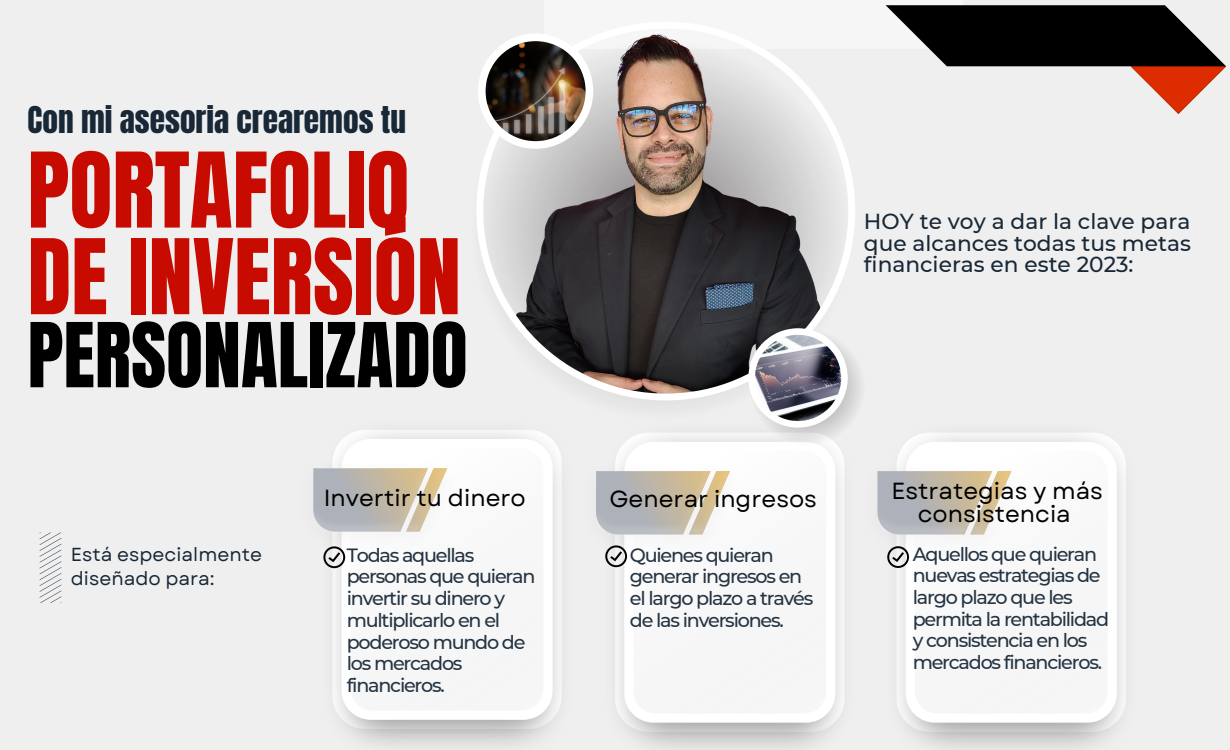
<style>
.page{position:relative;width:1230px;height:750px;background:#efefef}
.page>*{position:absolute;margin:0;border:0;box-sizing:border-box;transform-origin:0 0}
.t1{font:88.6px/86.6px "Anton";color:#c70b01}
.t2{font:76px "Anton";color:#000}
.t3{font:31.4px "Anton";color:#182837}
.t4{font:23.3px/22.7px "Garet";color:#000;text-align:center}
.t5{font:500 21.7px/21.3px "Montserrat";color:#182837;text-align:justify}
.t6{font:500 19.2px/21.7px "Montserrat";letter-spacing:-.065em;color:#243443}
.t7{font:18.8px/24.2px "Garet";color:#182837}
</style>
<div class="page">
<img style="left:333px;top:430px;width:228px;height:316px">
<div style="left:342px;top:439px;width:211px;height:281px;background:#fff;border-radius:29px"></div>
<div style="left:351px;top:448px;width:192px;height:263px;background:#f7f7f7;border-radius:22px"></div>
<img style="left:333px;top:454px;width:12px;height:92px">
<img style="left:313px;top:461px;width:134px;height:78px">
<img style="left:614px;top:433px;width:230px;height:316px">
<div style="left:624px;top:442px;width:211px;height:281px;background:#fff;border-radius:29px"></div>
<div style="left:633px;top:451px;width:193px;height:262px;background:#f7f7f7;border-radius:22px"></div>
<img style="left:614px;top:457px;width:13px;height:88px">
<img style="left:596px;top:464px;width:134px;height:78px">
<img style="left:898px;top:433px;width:228px;height:316px">
<div style="left:906px;top:442px;width:211px;height:281px;background:#fff;border-radius:29px"></div>
<div style="left:915px;top:451px;width:193px;height:262px;background:#f7f7f7;border-radius:22px"></div>
<img style="left:897px;top:457px;width:12px;height:89px">
<img style="left:877px;top:464px;width:135px;height:78px">
<svg style="left:477px;top:22px;width:378px;height:378px"></svg>
<svg style="left:734px;top:316px;width:127px;height:144px"></svg>
<img style="left:755px;top:335px;width:86px;height:86px">
<svg style="left:478px;top:34px;width:115px;height:115px"></svg>
<img style="left:486px;top:41px;width:100px;height:100px">
<svg style="left:323px;top:546px;width:22px;height:22px"></svg>
<svg style="left:886px;top:5px;width:340px;height:62px;fill:#000"></svg>
<svg style="left:1131px;top:66px;width:95px;height:48px"></svg>
<svg style="left:40px;top:533px;width:21px;height:70px"></svg>
<svg style="left:887px;top:546px;width:22px;height:22px"></svg>
<svg style="left:605px;top:545px;width:22px;height:22px"></svg>
<h3 class="t3" style="left:28px;top:97px;width:380px">Con mi asesoria crearemos tu</h3>
<h1 class="t1" style="left:28px;top:148px;width:435px">PORTAFOLIO<br>DE INVERSIÓN</h1>
<h2 class="t2" style="left:28px;top:301px;width:442px">PERSONALIZADO</h2>
<p class="t7" style="left:71px;top:542px;width:193px">Está especialmente diseñado para:</p>
<p class="t4" style="left:324px;top:486px;width:204px">Invertir tu dinero</p>
<p class="t6" style="left:347px;top:544px;width:190px">Todas aquellas personas que quieran invertir su dinero y multiplicarlo en el poderoso mundo de los mercados financieros.</p>
<p class="t5" style="left:864px;top:211px;width:328px">HOY te voy a dar la clave para que alcances todas tus metas financieras en este 2023:</p>
<p class="t4" style="left:609px;top:488px;width:209px">Generar ingresos</p>
<p class="t4" style="left:891px;top:480px;width:213px">Estrategias y más consistencia</p>
<p class="t6" style="left:913px;top:543px;width:198px">Aquellos que quieran nuevas estrategias de largo plazo que les permita la rentabilidad y consistencia en los mercados financieros.</p>
<p class="t6" style="left:630px;top:544px;width:185px">Quienes quieran generar ingresos en el largo plazo a través de las inversiones.</p>
</div>
